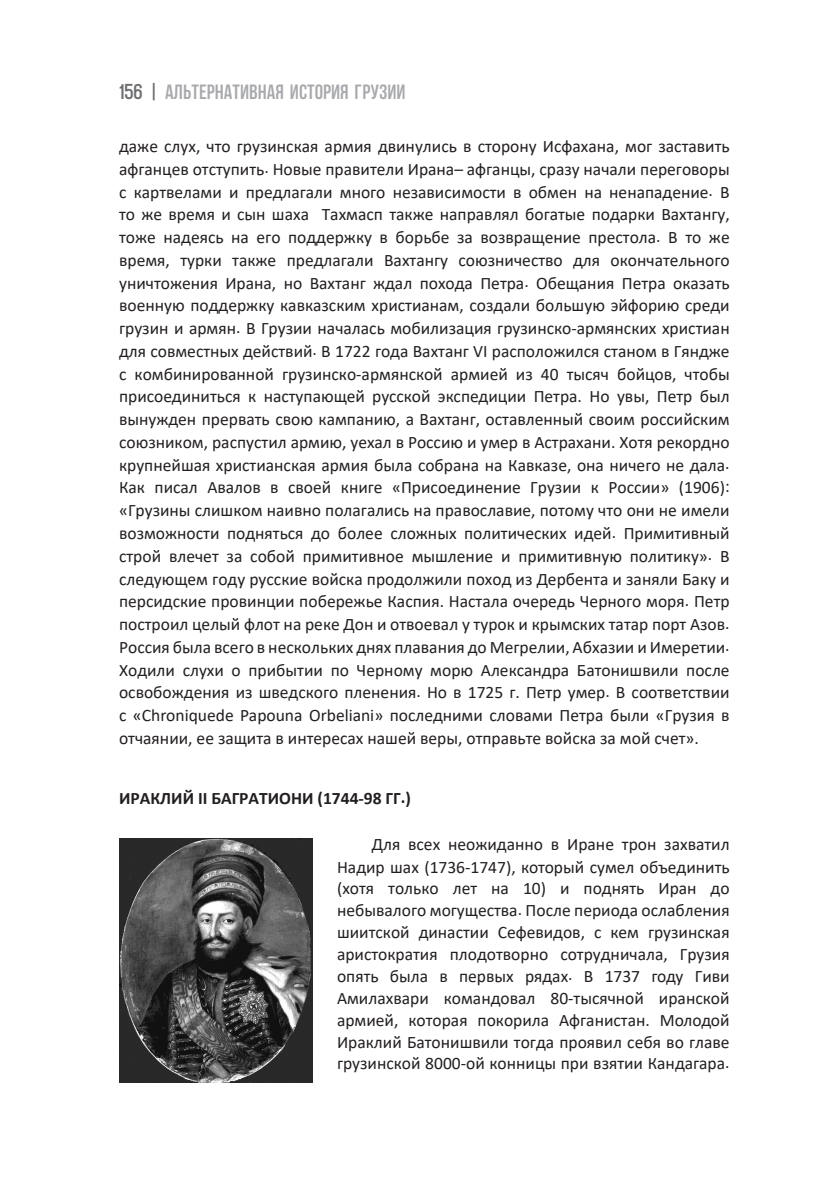
<style>
.page{position:relative;width:834px;height:1196px;background:#fff}
.page>*{position:absolute;margin:0;border:0;box-sizing:border-box;transform-origin:0 0}
.t1{font:700 21px "GL Tatishvili Metal";color:#a8a9ad}
.t2{font:17.5px/22.8px "Calibri";color:#231f20;text-align:justify}
.t3{font:700 17.5px "Calibri";color:#231f20}
.s1{color:#6c6d70}
</style>
<div class="page">
<img style="left:119px;top:838px;width:193px;height:244px">
<p class="t1" style="left:119px;top:81px;width:288px"><span class="s1">156 |</span> АЛЬТЕРНАТИВНАЯ ИСТОРИЯ ГРУЗИИ</p>
<p class="t2" style="left:119px;top:134px;width:612px">даже слух, что грузинская армия двинулись в сторону Исфахана, мог заставить афганцев отступить. Новые правители Ирана– афганцы, сразу начали переговоры с картвелами и предлагали много независимости в обмен на ненападение. В то же время и сын шаха Тахмасп также направлял богатые подарки Вахтангу, тоже надеясь на его поддержку в борьбе за возвращение престола. В то же время, турки также предлагали Вахтангу союзничество для окончательного уничтожения Ирана, но Вахтанг ждал похода Петра. Обещания Петра оказать военную поддержку кавказским христианам, создали большую эйфорию среди грузин и армян. В Грузии началась мобилизация грузинско-армянских христиан для совместных действий. В 1722 года Вахтанг VI расположился станом в Гяндже с комбинированной грузинско-армянской армией из 40 тысяч бойцов, чтобы присоединиться к наступающей русской экспедиции Петра. Но увы, Петр был вынужден прервать свою кампанию, а Вахтанг, оставленный своим российским союзником, распустил армию, уехал в Россию и умер в Астрахани. Хотя рекордно крупнейшая христианская армия была собрана на Кавказе, она ничего не дала.<br>Как писал Авалов в своей книге «Присоединение Грузии к России» (1906): «Грузины слишком наивно полагались на православие, потому что они не имели возможности подняться до более сложных политических идей. Примитивный строй влечет за собой примитивное мышление и примитивную политику». В следующем году русские войска продолжили поход из Дербента и заняли Баку и персидские провинции побережье Каспия. Настала очередь Черного моря. Петр построил целый флот на реке Дон и отвоевал у турок и крымских татар порт Азов.<br>Россия была всего в нескольких днях плавания до Мегрелии, Абхазии и Имеретии.<br>Ходили слухи о прибытии по Черному морю Александра Батонишвили после освобождения из шведского пленения. Но в 1725 г. Петр умер. В соответствии с «Chroniquede Papouna Orbeliani» последними словами Петра были «Грузия в отчаянии, ее защита в интересах нашей веры, отправьте войска за мой счет».</p>
<p class="t3" style="left:119px;top:786px;width:293px">ИРАКЛИЙ II БАГРАТИОНИ (1744-98 ГГ.)</p>
<p class="t2" style="left:337px;top:832px;width:394px;line-height:21.9px;text-indent:35px">Для всех неожиданно в Иране трон захватил Надир шах (1736-1747), который сумел объединить (хотя только лет на 10) и поднять Иран до небывалого могущества. После периода ослабления шиитской династии Сефевидов, с кем грузинская аристократия плодотворно сотрудничала, Грузия опять была в первых рядах. В 1737 году Гиви Амилахвари командовал 80-тысячной иранской армией, которая покорила Афганистан. Молодой Ираклий Батонишвили тогда проявил себя во главе грузинской 8000-ой конницы при взятии Кандагара.</p>
</div>
